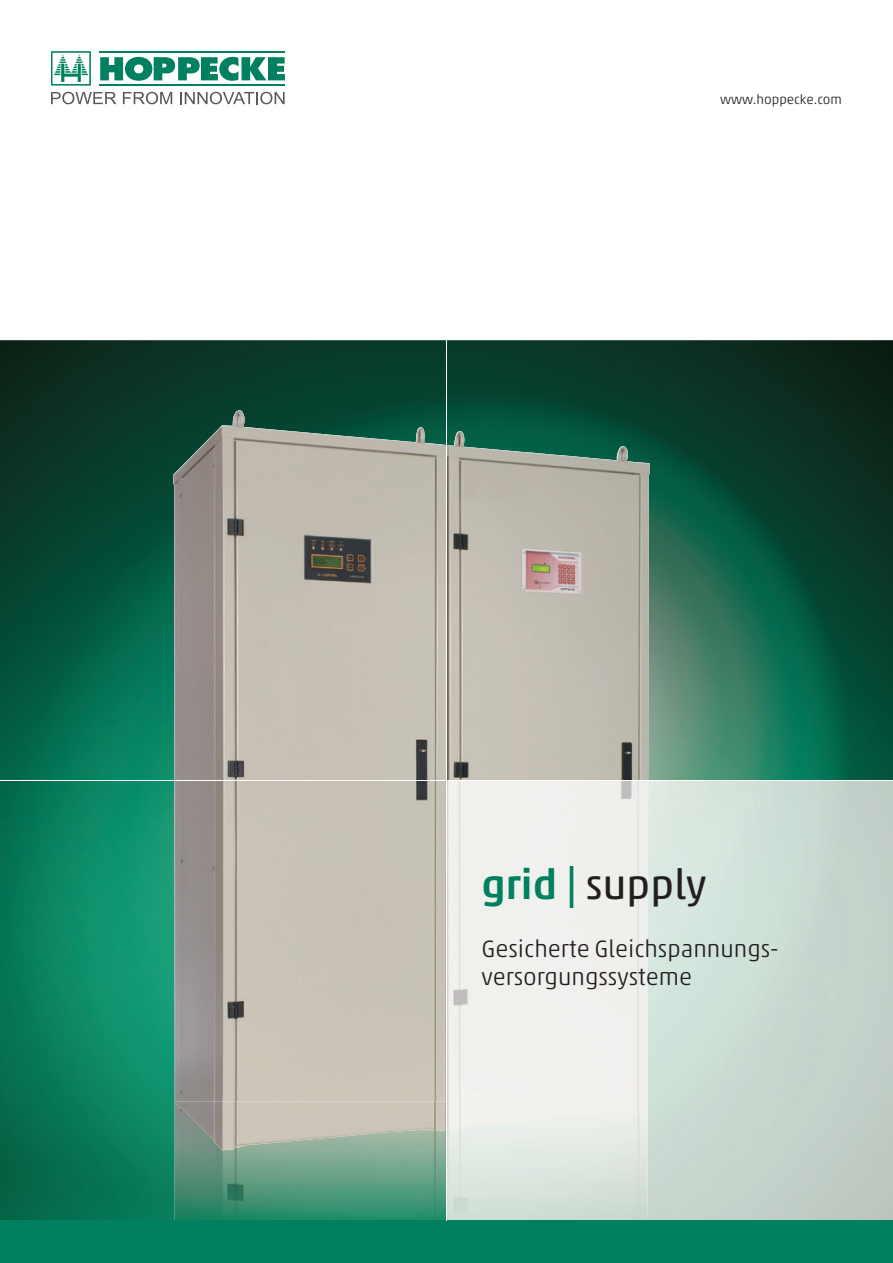
<style>
.page{position:relative;width:893px;height:1263px;background:#fff}
.page>*{position:absolute;margin:0;border:0;box-sizing:border-box;transform-origin:0 0}
.t1{font:42px "Akko Pro";color:#231f20}
.t2{font:300 24px/28.8px "Akko Pro";color:#231f20}
.t3{font:300 13.5px "Akko Pro";color:#231f20}
.s1{font-weight:500;color:#00805f}
</style>
<div class="page">
<img style="left:0;top:340px;width:893px;height:880px">
<img style="left:173px;top:410px;width:477px;height:691px">
<img style="left:175px;top:1150px;width:271px;height:70px">
<img style="left:175px;top:1101px;width:271px;height:49px">
<svg style="left:100px;top:57px;width:185px;height:24px"></svg>
<hr style="left:100px;top:51px;width:185px;height:1px;background:#00805f">
<hr style="left:100px;top:84px;width:185px;height:2px;background:#00805f">
<svg style="left:51px;top:51px;width:40px;height:35px"></svg>
<svg style="left:51px;top:92px;width:65px;height:12px"></svg>
<svg style="left:123px;top:92px;width:49px;height:12px"></svg>
<svg style="left:180px;top:92px;width:105px;height:12px"></svg>
<img style="left:447px;top:781px;width:446px;height:439px">
<div style="left:447px;top:1101px;width:200px;height:29px;background:#f0f1ed"></div>
<div style="left:0;top:1220px;width:893px;height:43px;background:#00805f"></div>
<hr style="left:446px;top:340px;width:1px;height:880px;background:#fff">
<hr style="left:0;top:780px;width:893px;height:1px;background:#fff">
<p class="t3" style="left:720px;top:92px;width:123px">www.hoppecke.com</p>
<h1 class="t1" style="left:482px;top:859px;width:226px"><span class="s1">grid |</span> supply</h1>
<p class="t2" style="left:482px;top:934px;width:299px">Gesicherte Gleichspannungs&shy;versorgungssysteme</p>
</div>
